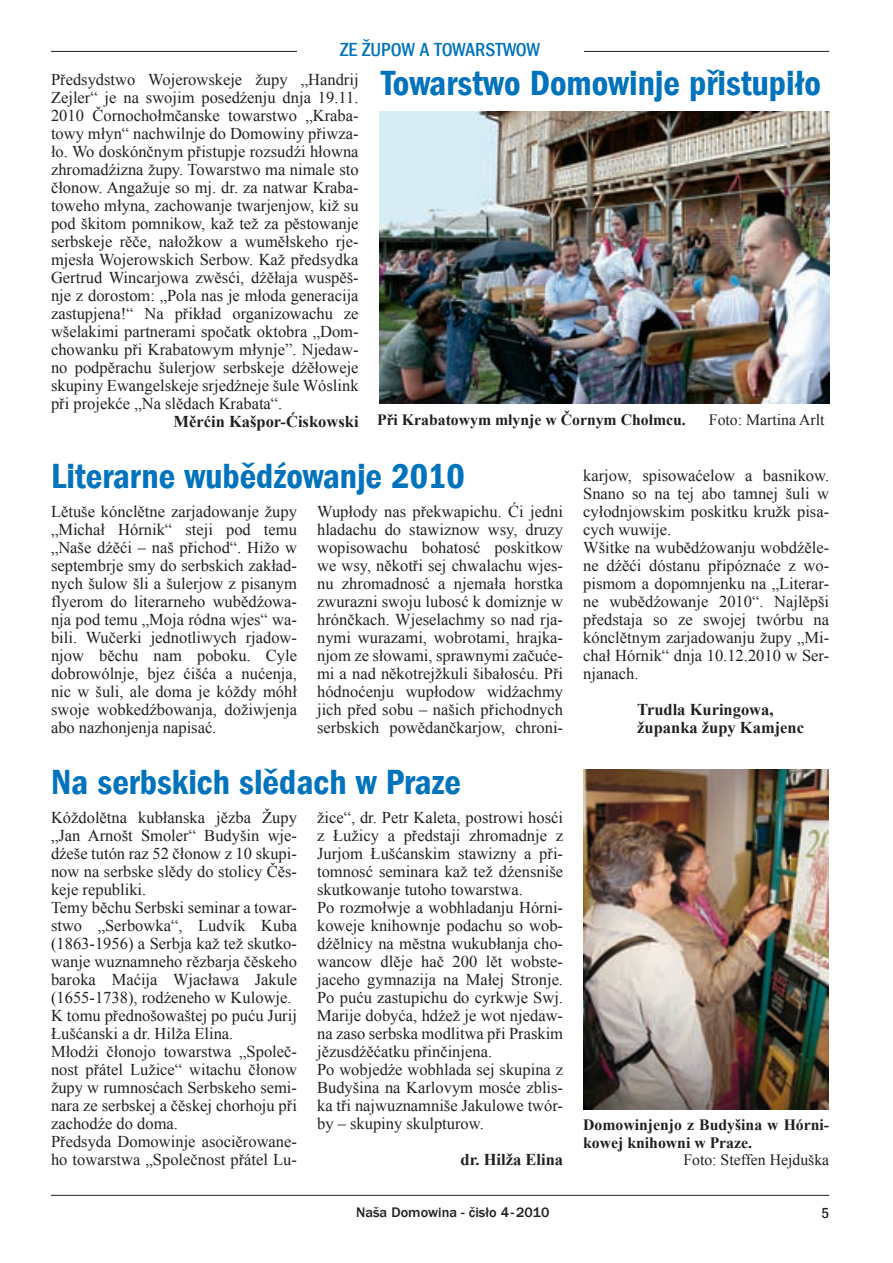
<style>
.page{position:relative;width:893px;height:1263px;background:#fff}
.page>*{position:absolute;margin:0;border:0;box-sizing:border-box;transform-origin:0 0}
.t1{font:36px "Franklin Gothic LT Com Dm Cn";color:#0073bc}
.t2{font:500 condensed 19.5px "Franklin Gothic LT Com";color:#0073bc}
.t3{font:16.5px/18px "Times New Roman";color:#231f20;text-align:justify}
.t4{font:700 16.5px/18px "Times New Roman";color:#231f20}
.t5{font:700 15.75px/17.2px "Times New Roman";color:#231f20}
.t6{font:15.75px "Times New Roman";color:#231f20}
.t7{font:500 condensed 15px "Franklin Gothic LT Com";color:#231f20}
.t8{font:500 14.25px "Franklin Gothic LT Com";color:#231f20}
</style>
<div class="page">
<hr style="left:51px;top:51px;width:778px;height:1px;background:#231f20">
<hr style="left:51px;top:1195px;width:778px;height:1px;background:#231f20">
<div style="left:297px;top:43px;width:286px;height:13px;background:#fff"></div>
<img style="left:379px;top:111px;width:450px;height:293px">
<img style="left:583px;top:770px;width:245px;height:339px">
<p class="t2" style="left:340px;top:38px;width:202px">ZE ŽUPOW A TOWARSTWOW</p>
<h1 class="t1" style="left:381px;top:62px;width:441px">Towarstwo Domowinje přistupiło</h1>
<p class="t3" style="left:51px;top:70px;width:309px">Předsydstwo Wojerowskeje župy „Handrij Zejler“ je na swojim posedźenju dnja 19.11.<br>2010 Čornochołmčanske towarstwo „Kraba&shy;towy młyn“ nachwilnje do Domowiny přiwza&shy;ło. Wo doskónčnym přistupje rozsudźi hłowna zhromadźizna župy. Towarstwo ma nimale sto čłonow. Angažuje so mj. dr. za natwar Kraba&shy;toweho młyna, zachowanje twarjenjow, kiž su pod škitom pomnikow, kaž tež za pěstowanje serbskeje rěče, nałožkow a wuměłskeho rje&shy;mjesła Wojerowskich Serbow. Kaž předsydka Gertrud Wincarjowa zwěsći, dźěłaja wuspěš&shy;nje z dorostom: „Pola nas je młoda generacija zastupjena!“ Na přikład organizowachu ze wšelakimi partnerami spočatk oktobra „Dom&shy;chowanku při Krabatowym młynje”. Njedaw&shy;no podpěrachu šulerjow serbskeje dźěłoweje skupiny Ewangelskeje srjedźneje šule Wóslink při projekće „Na slědach Krabata“.</p>
<p class="t4" style="left:174px;top:412px;width:186px">Měrćin Kašpor-Ćiskowski</p>
<h1 class="t1" style="left:51px;top:455px;width:415px">Literarne wubědźowanje 2010</h1>
<p class="t3" style="left:51px;top:502px;width:247px">Lětuše kónclětne zarjadowanje župy „Michał Hórnik“ steji pod temu „Naše dźěći – naš přichod“. Hižo w septembrje smy do serbskich zakład&shy;nych šulow šli a šulerjow z pisanym flyerom do literarneho wubědźowa&shy;nja pod temu „Moja ródna wjes“ wa&shy;bili. Wučerki jednotliwych rjadow&shy;njow běchu nam poboku. Cyle dobrowólnje, bjez ćišća a nućenja, nic w šuli, ale doma je kóždy móhł swoje wobkedźbowanja, dožiwjenja abo nazhonjenja napisać.</p>
<p class="t3" style="left:317px;top:502px;width:247px">Wupłody nas překwapichu. Ći jedni hladachu do stawiznow wsy, druzy wopisowachu bohatosć poskitkow we wsy, někotři sej chwalachu wjes&shy;nu zhromadnosć a njemała horstka zwurazni swoju lubosć k domiznje w hrónčkach. Wjeselachmy so nad rja&shy;nymi wurazami, wobrotami, hrajka&shy;njom ze słowami, sprawnymi začuće&shy;mi a nad někotrejžkuli šibałosću. Při hódnoćenju wupłodow widźachmy jich před sobu – našich přichodnych serbskich powědančkarjow, chroni-</p>
<h1 class="t1" style="left:51px;top:761px;width:411px">Na serbskich slědach w Praze</h1>
<p class="t3" style="left:51px;top:808px;width:247px;text-align:left">Kóždolětna kubłanska jězba Župy „Jan Arnošt Smoler“ Budyšin wje&shy;dźeše tutón raz 52 čłonow z 10 skupi&shy;now na serbske slědy do stolicy Čěs&shy;keje republiki.<br>Temy běchu Serbski seminar a towar&shy;stwo „Serbowka“, Ludvík Kuba (1863-1956) a Serbja kaž tež skutko&shy;wanje wuznamneho rězbarja čěskeho baroka Maćija Wjacława Jakule (1655-1738), rodźeneho w Kulowje.<br>K tomu přednošowaštej po puću Jurij<br>Łušćanski a dr. Hilža Elina.<br>Młodźi čłonojo towarstwa „Společ&shy;nost přátel Lužice“ witachu čłonow župy w rumnosćach Serbskeho semi&shy;nara ze serbskej a čěskej chorhoju při zachodźe do doma.<br>Předsyda Domowinje asociěrowane&shy;ho towarstwa „Společnost přátel Lu-</p>
<p class="t3" style="left:317px;top:808px;width:247px;text-align:left">žice“, dr. Petr Kaleta, postrowi hosći z Łužicy a předstaji zhromadnje z Jurjom Łušćanskim stawizny a při&shy;tomnosć seminara kaž tež dźensniše skutkowanje tutoho towarstwa.<br>Po rozmołwje a wobhladanju Hórni&shy;koweje knihownje podachu so wob&shy;dźělnicy na městna wukubłanja cho&shy;wancow dlěje hač 200 lět wobste-- jaceho gymnazija na Małej Stronje.<br>Po puću zastupichu do cyrkwje Swj.<br>Marije dobyća, hdźež je wot njedaw&shy;na zaso serbska modlitwa při Praskim jězusdźěćatku přinčinjena.<br>Po wobjedźe wobhlada sej skupina z Budyšina na Karlovym mosće zblis&shy;ka tři najwuznamniše Jakulowe twór&shy;by – skupiny skulpturow.</p>
<p class="t5" style="left:377px;top:411px;width:310px">Při Krabatowym młynje w Čornym Chołmcu.</p>
<p class="t6" style="left:709px;top:409px;width:117px">Foto: Martina Arlt</p>
<p class="t3" style="left:583px;top:466px;width:247px;text-align:left">karjow, spisowaćelow a basnikow.<br>Snano so na tej abo tamnej šuli w cyłodnjowskim poskitku kružk pisa&shy;cych wuwije.<br>Wšitke na wubědźowanju wobdźěle&shy;ne dźěći dóstanu připóznaće z wo&shy;pismom a dopomnjenku na „Literar&shy;ne wubědźowanje 2010“. Najlěpši předstaja so ze swojej twórbu na kónclětnym zarjadowanju župy „Mi&shy;chał Hórnik“ dnja 10.12.2010 w Ser&shy;njanach.</p>
<p class="t4" style="left:637px;top:700px;width:168px">Trudla Kuringowa, županka župy Kamjenc</p>
<p class="t5" style="left:583px;top:1116px;width:247px">Domowinjenjo z Budyšina w Hórni&shy;kowej knihowni w Praze.</p>
<p class="t6" style="left:683px;top:1149px;width:147px">Foto: Steffen Hejduška</p>
<p class="t4" style="left:461px;top:1150px;width:104px">dr. Hilža Elina</p>
<p class="t8" style="left:356px;top:1205px;width:195px">Naša Domowina - čisło 4-2010</p>
<p class="t7" style="left:821px;top:1204px;width:9px">5</p>
</div>
